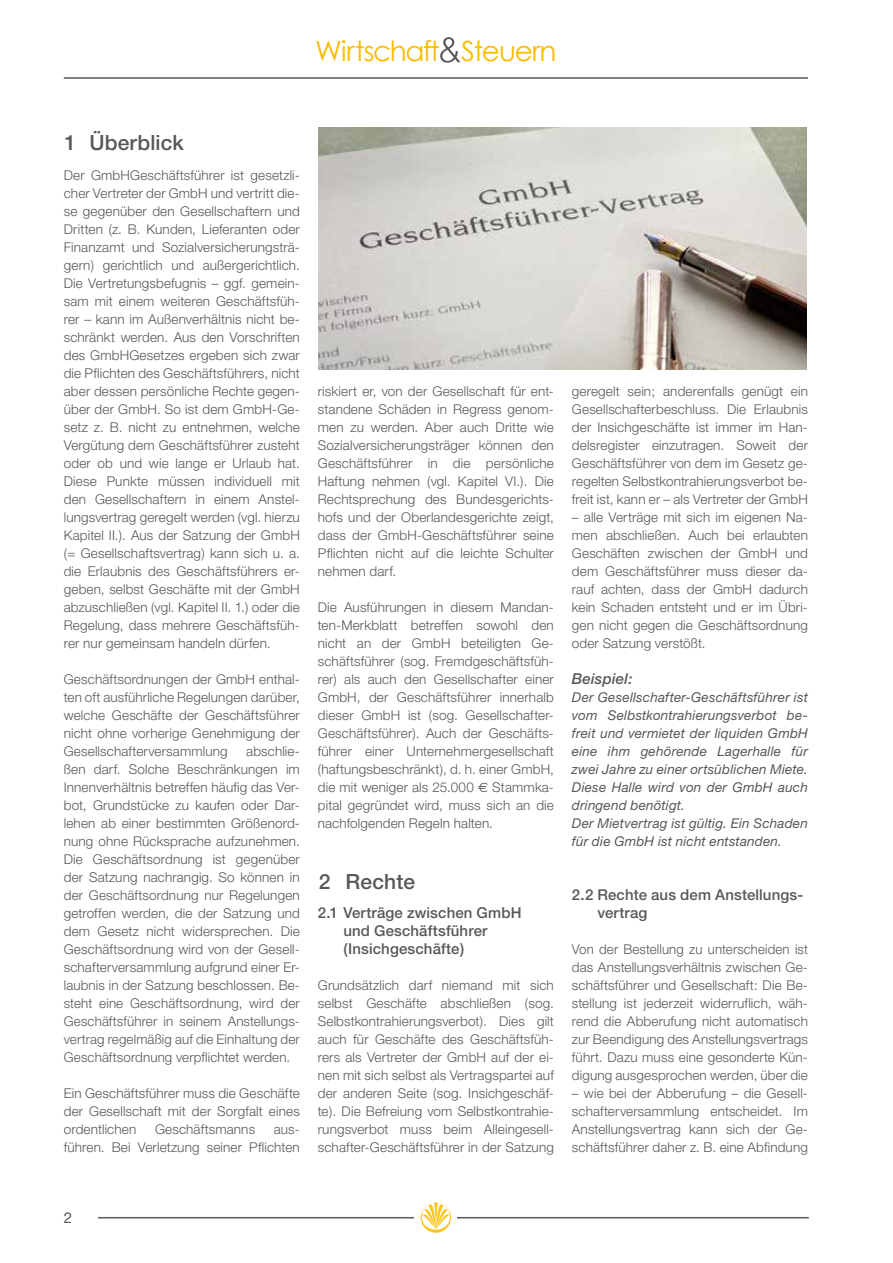
<style>
.page{position:relative;width:893px;height:1263px;background:#fff}
.page>*{position:absolute;margin:0;border:0;box-sizing:border-box;transform-origin:0 0}
.t1{font:27.9px "Century Gothic";letter-spacing:-.05em;color:#fabb00}
.t2{font:500 21px "Helvetica Neue";letter-spacing:.01em;color:#58585a}
.t3{font:500 15px/18px "Helvetica Neue";letter-spacing:.01em;color:#58585a}
.t4{font:italic 500 15px "Helvetica Neue";letter-spacing:.01em;color:#58585a}
.t5{font:15px "Helvetica Neue";color:#58585a}
.t6{font:300 13.5px/18px "Helvetica Neue";letter-spacing:.01em;color:#58585a;text-align:justify}
.t7{font:italic 13.5px/18px "Helvetica Neue";letter-spacing:.015em;color:#58585a}
.s1{font-family:"Euro Sans";font-weight:400}
</style>
<div class="page">
<img style="left:318px;top:128px;width:489px;height:242px">
<hr style="left:64px;top:77px;width:744px;height:2px;background:#58585a">
<hr style="left:65px;top:1217px;width:744px;height:1px;background:#58585a">
<div style="left:415px;top:1201px;width:42px;height:34px;background:#fff"></div>
<svg style="left:421px;top:1202px;width:30px;height:31px"></svg>
<div style="left:64px;top:1212px;width:34px;height:30px;background:#fff"></div>
<svg style="left:440px;top:37px;width:21px;height:26px"></svg>
<h1 class="t1" style="left:315px;top:32px;width:243px">Wirtschaft Steuern</h1>
<h2 class="t2" style="left:65px;top:130px;width:121px">1 Überblick</h2>
<p class="t6" style="left:64px;top:166px;width:238px">Der GmbHGeschäftsführer ist gesetzli&shy;cher Vertreter der GmbH und vertritt die&shy;se gegenüber den Gesellschaftern und Dritten (z. B. Kunden, Lieferanten oder Finanzamt und Sozialversicherungsträ&shy;gern) gerichtlich und außergerichtlich.<br>Die Vertretungsbefugnis – ggf. gemein&shy;sam mit einem weiteren Geschäftsfüh&shy;rer – kann im Außenverhältnis nicht be&shy;schränkt werden. Aus den Vorschriften des GmbHGesetzes ergeben sich zwar die Pflichten des Geschäftsführers, nicht aber dessen persönliche Rechte gegen&shy;über der GmbH. So ist dem GmbH-Ge&shy;setz z. B. nicht zu entnehmen, welche Vergütung dem Geschäftsführer zusteht oder ob und wie lange er Urlaub hat.<br>Diese Punkte müssen individuell mit den Gesellschaftern in einem Anstel&shy;lungsvertrag geregelt werden (vgl. hierzu Kapitel II.). Aus der Satzung der GmbH (= Gesellschaftsvertrag) kann sich u. a. die Erlaubnis des Geschäftsführers er&shy;geben, selbst Geschäfte mit der GmbH abzuschließen (vgl. Kapitel II. 1.) oder die Regelung, dass mehrere Geschäftsfüh&shy;rer nur gemeinsam handeln dürfen.</p>
<p class="t6" style="left:64px;top:670px;width:238px">Geschäftsordnungen der GmbH enthal&shy;ten oft ausführliche Regelungen darüber, welche Geschäfte der Geschäftsführer nicht ohne vorherige Genehmigung der Gesellschafterversammlung</p>
<p class="t6" style="left:64px;top:742px;width:238px;text-indent:182px">abschlie&shy;ßen darf. Solche Beschränkungen im Innenverhältnis betreffen häufig das Ver&shy;bot, Grundstücke zu kaufen oder Dar&shy;lehen ab einer bestimmten Größenord&shy;nung ohne Rücksprache aufzunehmen.<br>Die Geschäftsordnung ist gegenüber der Satzung nachrangig. So können in der Geschäftsordnung nur Regelungen getroffen werden, die der Satzung und dem Gesetz nicht widersprechen. Die Geschäftsordnung wird von der Gesell&shy;schafterversammlung aufgrund einer Er&shy;laubnis in der Satzung beschlossen. Be&shy;steht eine Geschäftsordnung, wird der Geschäftsführer in seinem Anstellungs&shy;vertrag regelmäßig auf die Einhaltung der Geschäftsordnung verpflichtet werden.</p>
<p class="t6" style="left:64px;top:1084px;width:238px">Ein Geschäftsführer muss die Geschäfte der Gesellschaft mit der Sorgfalt eines ordentlichen</p>
<p class="t6" style="left:155px;top:1120px;width:102px">Geschäftsmanns</p>
<p class="t6" style="left:64px;top:1120px;width:238px;text-align:right">aus-<br>führen. Bei Verletzung seiner Pflichten</p>
<p class="t6" style="left:318px;top:382px;width:238px">riskiert er, von der Gesellschaft für ent&shy;standene Schäden in Regress genom&shy;men zu werden. Aber auch Dritte wie Sozialversicherungsträger können den Geschäftsführer in die persönliche Haftung nehmen (vgl. Kapitel VI.). Die Rechtsprechung des Bundesgerichts&shy;hofs und der Oberlandesgerichte zeigt, dass der GmbH-Geschäftsführer seine Pflichten nicht auf die leichte Schulter nehmen darf.</p>
<p class="t6" style="left:318px;top:598px;width:238px">Die Ausführungen in diesem Mandan&shy;ten-Merkblatt betreffen sowohl den nicht an der GmbH beteiligten Ge&shy;schäftsführer (sog. Fremdgeschäftsfüh&shy;rer) als auch den Gesellschafter einer GmbH, der Geschäftsführer innerhalb dieser GmbH ist (sog. Gesellschafter-Geschäftsführer). Auch der Geschäfts&shy;führer einer Unternehmergesellschaft (haftungsbeschränkt), d. h. einer GmbH, die mit weniger als 25.000 <span class="s1">€</span> Stammka&shy;pital gegründet wird, muss sich an die nachfolgenden Regeln halten.</p>
<h2 class="t2" style="left:319px;top:869px;width:98px">2 Rechte</h2>
<p class="t3" style="left:343px;top:904px;width:180px;text-indent:-26px">2.1 Verträge zwischen GmbH und Geschäftsführer (Insichgeschäfte)</p>
<p class="t6" style="left:318px;top:976px;width:238px">Grundsätzlich darf niemand mit sich selbst Geschäfte abschließen (sog.<br>Selbstkontrahierungsverbot). Dies gilt auch für Geschäfte des Geschäftsfüh&shy;rers als Vertreter der GmbH auf der ei&shy;nen mit sich selbst als Vertragspartei auf der anderen Seite (sog. Insichgeschäf&shy;te). Die Befreiung vom Selbstkontrahie&shy;rungsverbot muss beim Alleingesell&shy;schafter-Geschäftsführer in der Satzung</p>
<p class="t6" style="left:572px;top:382px;width:238px">geregelt sein; anderenfalls genügt ein Gesellschafterbeschluss. Die Erlaubnis der Insichgeschäfte ist immer im Han&shy;delsregister einzutragen. Soweit der Geschäftsführer von dem im Gesetz ge&shy;regelten Selbstkontrahierungsverbot be&shy;freit ist, kann er – als Vertreter der GmbH</p>
<p class="t6" style="left:572px;top:508px;width:238px">– alle Verträge mit sich im eigenen Na&shy;men abschließen. Auch bei erlaubten Geschäften zwischen der GmbH und dem Geschäftsführer muss dieser da&shy;rauf achten, dass der GmbH dadurch kein Schaden entsteht und er im Übri&shy;gen nicht gegen die Geschäftsordnung oder Satzung verstößt.</p>
<p class="t4" style="left:572px;top:670px;width:62px">Beispiel:</p>
<p class="t7" style="left:572px;top:688px;width:238px">Der Gesellschafter-Geschäftsführer ist vom Selbstkontrahierungsverbot be&shy;freit und vermietet der liquiden GmbH eine ihm gehörende Lagerhalle für zwei Jahre zu einer ortsüblichen Miete.<br>Diese Halle wird von der GmbH auch dringend benötigt.<br>Der Mietvertrag ist gültig. Ein Schaden für die GmbH ist nicht entstanden.</p>
<p class="t3" style="left:597px;top:886px;width:207px;text-indent:-26px">2.2 Rechte aus dem Anstellungs&shy;vertrag</p>
<p class="t6" style="left:572px;top:940px;width:238px">Von der Bestellung zu unterscheiden ist das Anstellungsverhältnis zwischen Ge&shy;schäftsführer und Gesellschaft: Die Be&shy;stellung ist jederzeit widerruflich, wäh&shy;rend die Abberufung nicht automatisch zur Beendigung des Anstellungsvertrags führt. Dazu muss eine gesonderte Kün&shy;digung ausgesprochen werden, über die</p>
<p class="t6" style="left:572px;top:1084px;width:238px">– wie bei der Abberufung – die Gesell&shy;schafterversammlung entscheidet. Im Anstellungsvertrag kann sich der Ge&shy;schäftsführer daher z. B. eine Abfindung</p>
<p class="t5" style="left:64px;top:1209px;width:10px">2</p>
</div>
